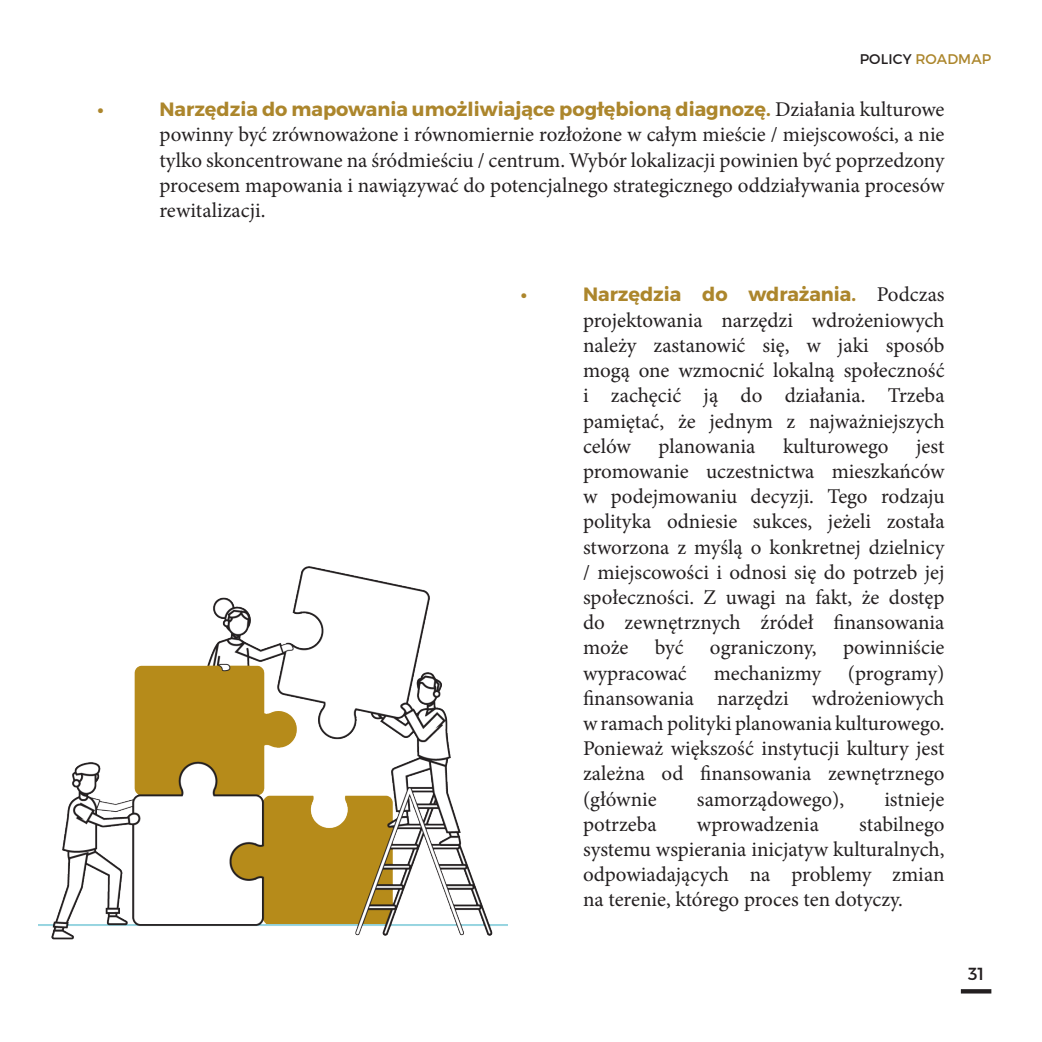
<style>
.page{position:relative;width:1042px;height:1042px;background:#fff}
.page>*{position:absolute;margin:0;border:0;box-sizing:border-box;transform-origin:0 0}
.t1{font:21px/25.2px "Minion Pro";color:#231f20;text-align:justify}
.t2{font:700 19.25px "Montserrat";color:#ac862c}
.t3{font:17.5px "Montserrat";color:#231f20}
.t4{font:14px "Montserrat";letter-spacing:.01em;color:#ac862c}
.s1{color:#231f20}
.s2{font-family:"Minion Pro";font-weight:400;font-size:21px;color:#231f20}
</style>
<div class="page">
<svg style="left:961px;top:989px;width:30px;height:4px"></svg>
<img style="left:38px;top:566px;width:469px;height:374px">
<p class="t4" style="left:860px;top:51px;width:133px"><span class="s1">POLICY</span> ROADMAP</p>
<p class="t2" style="left:97px;top:97px;width:8px">•</p>
<p class="t2" style="left:159px;top:97px;width:786px">Narzędzia do mapowania umożliwiające pogłębioną diagnozę. <span class="s2">Działania kulturowe</span></p>
<p class="t1" style="left:159px;top:122px;width:786px">powinny być zrównoważone i równomiernie rozłożone w całym mieście / miejscowości, a nie tylko skoncentrowane na śródmieściu / centrum. Wybór lokalizacji powinien być poprzedzony procesem mapowania i nawiązywać do potencjalnego strategicznego oddziaływania procesów rewitalizacji.</p>
<p class="t2" style="left:521px;top:283px;width:8px">•</p>
<p class="t2" style="left:583px;top:283px;width:363px">Narzędzia do wdrażania. <span class="s2">Podczas</span></p>
<p class="t1" style="left:583px;top:307px;width:363px">projektowania narzędzi wdrożeniowych należy zastanowić się, w jaki sposób mogą one wzmocnić lokalną społeczność i zachęcić ją do działania. Trzeba pamiętać, że jednym z najważniejszych celów</p>
<p class="t1" style="left:658px;top:433px;width:98px">planowania</p>
<p class="t1" style="left:783px;top:433px;width:107px">kulturowego</p>
<p class="t1" style="left:583px;top:433px;width:363px;text-indent:333px">jest promowanie uczestnictwa mieszkańców w podejmowaniu decyzji. Tego rodzaju polityka odniesie sukces, jeżeli została stworzona z myślą o konkretnej dzielnicy / miejscowości i odnosi się do potrzeb jej społeczności. Z uwagi na fakt, że dostęp do zewnętrznych źródeł finansowania może</p>
<p class="t1" style="left:655px;top:635px;width:30px">być</p>
<p class="t1" style="left:710px;top:635px;width:108px">ograniczony,</p>
<p class="t1" style="left:843px;top:635px;width:103px">powinniście</p>
<p class="t1" style="left:583px;top:660px;width:105px">wypracować</p>
<p class="t1" style="left:713px;top:660px;width:109px">mechanizmy</p>
<p class="t1" style="left:583px;top:660px;width:363px;text-indent:265px">(programy) finansowania narzędzi wdrożeniowych w ramach polityki planowania kulturowego.<br>Ponieważ większość instytucji kultury jest zależna od finansowania zewnętrznego (głównie</p>
<p class="t1" style="left:697px;top:786px;width:149px">samorządowego),</p>
<p class="t1" style="left:884px;top:786px;width:62px">istnieje</p>
<p class="t1" style="left:583px;top:811px;width:75px">potrzeba</p>
<p class="t1" style="left:697px;top:811px;width:123px">wprowadzenia</p>
<p class="t1" style="left:583px;top:811px;width:363px;text-indent:276px">stabilnego systemu wspierania inicjatyw kulturalnych, odpowiadających na problemy zmian na terenie, którego proces ten dotyczy.</p>
<p class="t3" style="left:968px;top:963px;width:18px">31</p>
</div>
